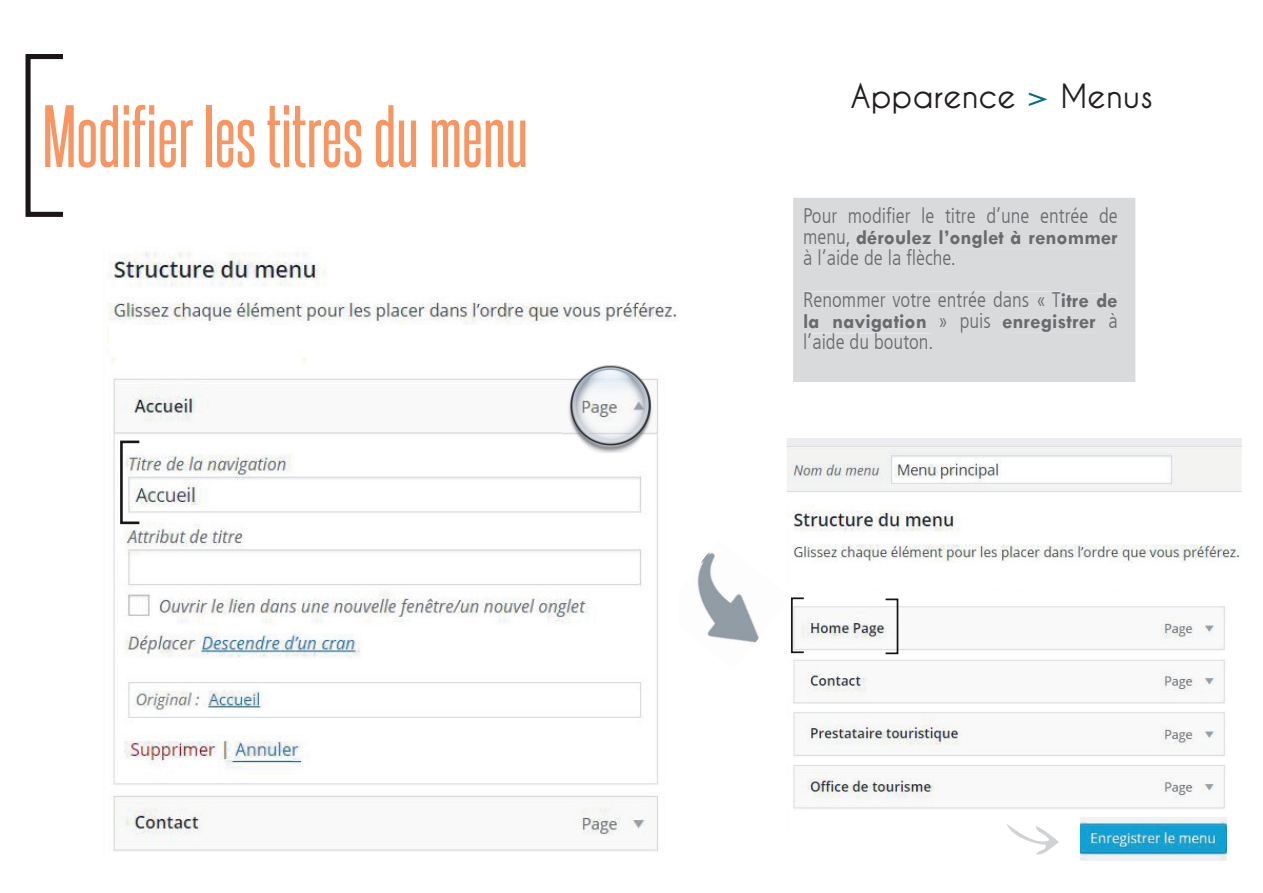
<style>
.page{position:relative;width:1263px;height:893px;background:#fff}
.page>*{position:absolute;margin:0;border:0;box-sizing:border-box;transform-origin:0 0}
.t1{font:75px "Steelfish Rg";color:#f79663}
.t2{font:700 33px "Caviar Dreams";color:#231f20}
.t3{font:300 condensed 21px/42px "Frutiger LT";color:#696a6d}
.t4{font:700 21px "Tw Cen";color:#696a6d}
.s1{color:#006b84}
.s2{font-family:"Frutiger LT";font-weight:300;font-stretch:condensed}
.s3{font-family:"Tw Cen";font-weight:700;font-stretch:normal}
</style>
<div class="page">
<img style="left:787px;top:438px;width:455px;height:380px">
<svg style="left:26px;top:54px;width:37px;height:163px"></svg>
<div style="left:793px;top:198px;width:342px;height:184px;background:#d9dadc"></div>
<div style="left:805px;top:207px;width:313px;height:17px;background:#d9dadc"></div>
<div style="left:804px;top:234px;width:46px;height:13px;background:#d9dadc"></div>
<div style="left:857px;top:231px;width:260px;height:17px;background:#d9dadc"></div>
<div style="left:804px;top:249px;width:150px;height:17px;background:#d9dadc"></div>
<div style="left:805px;top:292px;width:255px;height:16px;background:#d9dadc"></div>
<div style="left:1062px;top:294px;width:56px;height:14px;background:#d9dadc"></div>
<div style="left:804px;top:315px;width:121px;height:17px;background:#d9dadc"></div>
<div style="left:927px;top:313px;width:64px;height:20px;background:#d9dadc"></div>
<div style="left:1003px;top:315px;width:93px;height:17px;background:#d9dadc"></div>
<div style="left:1109px;top:313px;width:9px;height:16px;background:#d9dadc"></div>
<div style="left:804px;top:334px;width:128px;height:16px;background:#d9dadc"></div>
<img style="left:697px;top:552px;width:62px;height:91px">
<svg style="left:787px;top:594px;width:4px;height:8px"></svg>
<div style="left:791px;top:597px;width:13px;height:56px;border:2px solid #191519"></div>
<div style="left:885px;top:598px;width:13px;height:56px;border:2px solid #191519"></div>
<img style="left:107px;top:251px;width:571px;height:601px">
<img style="left:563px;top:364px;width:92px;height:88px">
<svg style="left:120px;top:441px;width:19px;height:83px"></svg>
<img style="left:109px;top:326px;width:192px;height:38px">
<img style="left:301px;top:326px;width:358px;height:38px">
<img style="left:1080px;top:818px;width:147px;height:42px">
<svg style="left:1007px;top:824px;width:52px;height:31px"></svg>
<img style="left:790px;top:563px;width:191px;height:26px">
<img style="left:981px;top:563px;width:261px;height:26px">
<h1 class="t1" style="left:43px;top:90px;width:487px">Modifier les titres du menu</h1>
<h2 class="t2" style="left:850px;top:78px;width:304px">Apparence <span class="s1">&gt;</span> Menus</h2>
<p class="t3" style="left:803px;top:195px;width:316px">Pour modifier le titre d’une entrée de</p>
<p class="t4" style="left:803px;top:225px;width:316px"><span class="s2">menu,</span> déroulez l’onglet à renommer</p>
<p class="t3" style="left:803px;top:237px;width:316px">à l’aide de la flèche.<br>Renommer votre entrée dans « T<span class="s3">itre de</span></p>
<p class="t4" style="left:803px;top:309px;width:316px">la navigation <span class="s2">» puis</span> enregistrer <span class="s2">à</span></p>
<p class="t3" style="left:803px;top:321px;width:132px">l’aide du bouton.</p>
</div>
